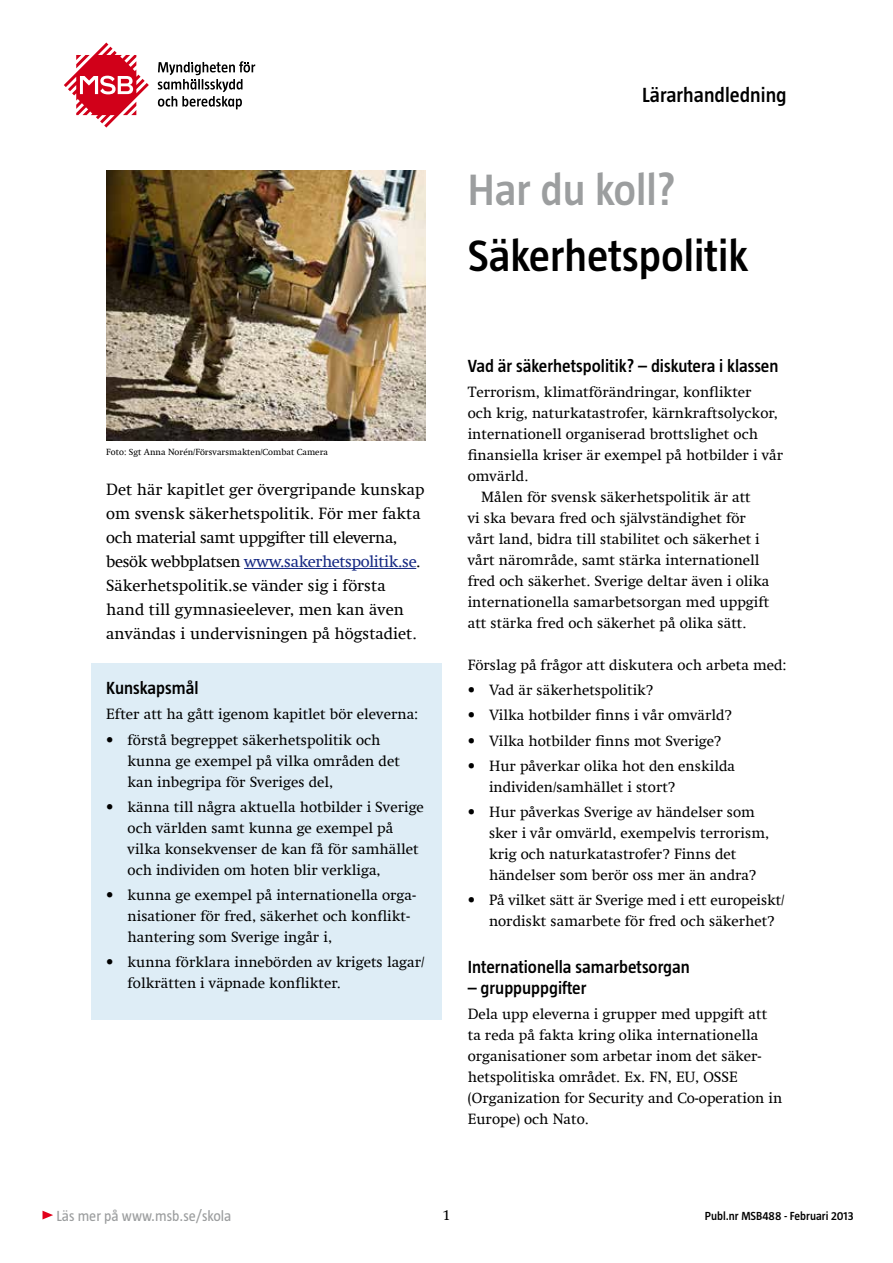
<style>
.page{position:relative;width:893px;height:1263px;background:#fff}
.page>*{position:absolute;margin:0;border:0;box-sizing:border-box;transform-origin:0 0}
.t1{font:600 45px "Taz";color:#000}
.t2{font:600 45px "Taz";color:#9c9e9f}
.t3{font:600 21px "Taz";color:#000}
.t4{font:600 18px "Taz";color:#000}
.t5{font:16.5px/24px "Swift Com";color:#000}
.t6{font:15px/21px "Swift Com";color:#000}
.t7{font:15px "Taz";color:#9c9e9f}
.t8{font:600 12px "Taz";color:#000}
.t9{font:9px "Swift Com";color:#000}
.s1{color:#162983}
</style>
<div class="page">
<svg style="left:43px;top:1211px;width:10px;height:8px"></svg>
<svg style="left:64px;top:43px;width:85px;height:85px"></svg>
<svg style="left:158px;top:61px;width:97px;height:48px"></svg>
<div style="left:91px;top:663px;width:351px;height:356px;background:#deedf6"></div>
<hr style="left:244px;top:568px;width:172px;height:1px;background:#162983">
<img style="left:106px;top:170px;width:319px;height:271px">
<h2 class="t3" style="left:642px;top:83px;width:146px">Lärarhandledning</h2>
<p class="t9" style="left:106px;top:447px;width:223px">Foto: Sgt Anna Norén/Försvarsmakten/Combat Camera</p>
<p class="t5" style="left:106px;top:478px;width:320px">Det här kapitlet ger övergripande kunskap om svensk säkerhetspolitik. För mer fakta och material samt uppgifter till eleverna, besök webbplatsen <span class="s1">www.sakerhetspolitik.se</span>.<br>Säkerhetspolitik.se vänder sig i första hand till gymnasieelever, men kan även användas i undervisningen på högstadiet.</p>
<p class="t4" style="left:106px;top:678px;width:94px">Kunskapsmål</p>
<p class="t6" style="left:106px;top:704px;width:314px">Efter att ha gått igenom kapitlet bör eleverna:</p>
<p class="t6" style="left:128px;top:729px;width:274px;text-indent:-21px">• förstå begreppet säkerhetspolitik och kunna ge exempel på vilka områden det kan inbegripa för Sveriges del,</p>
<p class="t6" style="left:128px;top:796px;width:298px;text-indent:-21px">• känna till några aktuella hotbilder i Sverige och världen samt kunna ge exempel på vilka konsekvenser de kan få för samhället och individen om hoten blir verkliga,</p>
<p class="t6" style="left:128px;top:884px;width:290px;text-indent:-21px">• kunna ge exempel på internationella orga&shy;nisationer för fred, säkerhet och konflikt&shy;hantering som Sverige ingår i,</p>
<p class="t6" style="left:128px;top:952px;width:299px;text-indent:-21px">• kunna förklara innebörden av krigets lagar/ folkrätten i väpnade konflikter.</p>
<h1 class="t2" style="left:468px;top:164px;width:210px">Har du koll?</h1>
<h1 class="t1" style="left:468px;top:231px;width:282px">Säkerhetspolitik</h1>
<p class="t4" style="left:468px;top:355px;width:312px">Vad är säkerhetspolitik? – diskutera i klassen</p>
<p class="t6" style="left:468px;top:381px;width:285px">Terrorism, klimatförändringar, konflikter</p>
<p class="t6" style="left:468px;top:402px;width:312px">och krig, naturkatastrofer, kärnkraftsolyckor,</p>
<p class="t6" style="left:468px;top:423px;width:292px">internationell organiserad brottslighet och</p>
<p class="t6" style="left:468px;top:444px;width:317px">finansiella kriser är exempel på hotbilder i vår</p>
<p class="t6" style="left:468px;top:465px;width:62px">omvärld.</p>
<p class="t6" style="left:481px;top:486px;width:271px">Målen för svensk säkerhetspolitik är att</p>
<p class="t6" style="left:468px;top:507px;width:280px">vi ska bevara fred och självständighet för</p>
<p class="t6" style="left:468px;top:528px;width:294px">vårt land, bidra till stabilitet och säkerhet i</p>
<p class="t6" style="left:468px;top:549px;width:293px">vårt närområde, samt stärka internationell</p>
<p class="t6" style="left:468px;top:570px;width:303px">fred och säkerhet. Sverige deltar även i olika</p>
<p class="t6" style="left:468px;top:591px;width:303px">internationella samarbetsorgan med uppgift</p>
<p class="t6" style="left:468px;top:612px;width:280px">att stärka fred och säkerhet på olika sätt.</p>
<p class="t6" style="left:468px;top:654px;width:320px">Förslag på frågor att diskutera och arbeta med:</p>
<p class="t6" style="left:468px;top:679px;width:187px">• Vad är säkerhetspolitik?</p>
<p class="t6" style="left:468px;top:705px;width:266px">• Vilka hotbilder finns i vår omvärld?</p>
<p class="t6" style="left:468px;top:730px;width:255px">• Vilka hotbilder finns mot Sverige?</p>
<p class="t6" style="left:489px;top:755px;width:248px;text-indent:-21px">• Hur påverkar olika hot den enskilda individen/samhället i stort?</p>
<p class="t6" style="left:489px;top:801px;width:282px;text-indent:-21px">• Hur påverkas Sverige av händelser som sker i vår omvärld, exempelvis terrorism, krig och naturkatastrofer? Finns det händelser som berör oss mer än andra?</p>
<p class="t6" style="left:489px;top:890px;width:297px;text-indent:-21px">• På vilket sätt är Sverige med i ett europeiskt/ nordiskt samarbete för fred och säkerhet?</p>
<p class="t4" style="left:468px;top:956px;width:223px">Internationella samarbetsorgan</p>
<p class="t4" style="left:468px;top:977px;width:120px">– gruppuppgifter</p>
<p class="t6" style="left:468px;top:1003px;width:316px">Dela upp eleverna i grupper med uppgift att ta reda på fakta kring olika internationella organisationer som arbetar inom det säker&shy;hetspolitiska området. Ex. FN, EU, OSSE (Organization for Security and Co-operation in Europe) och Nato.</p>
<p class="t7" style="left:56px;top:1207px;width:177px">Läs mer på www.msb.se/skola</p>
<p class="t6" style="left:442px;top:1205px;width:10px">1</p>
<p class="t8" style="left:705px;top:1209px;width:150px">Publ.nr MSB488 - Februari 2013</p>
</div>
